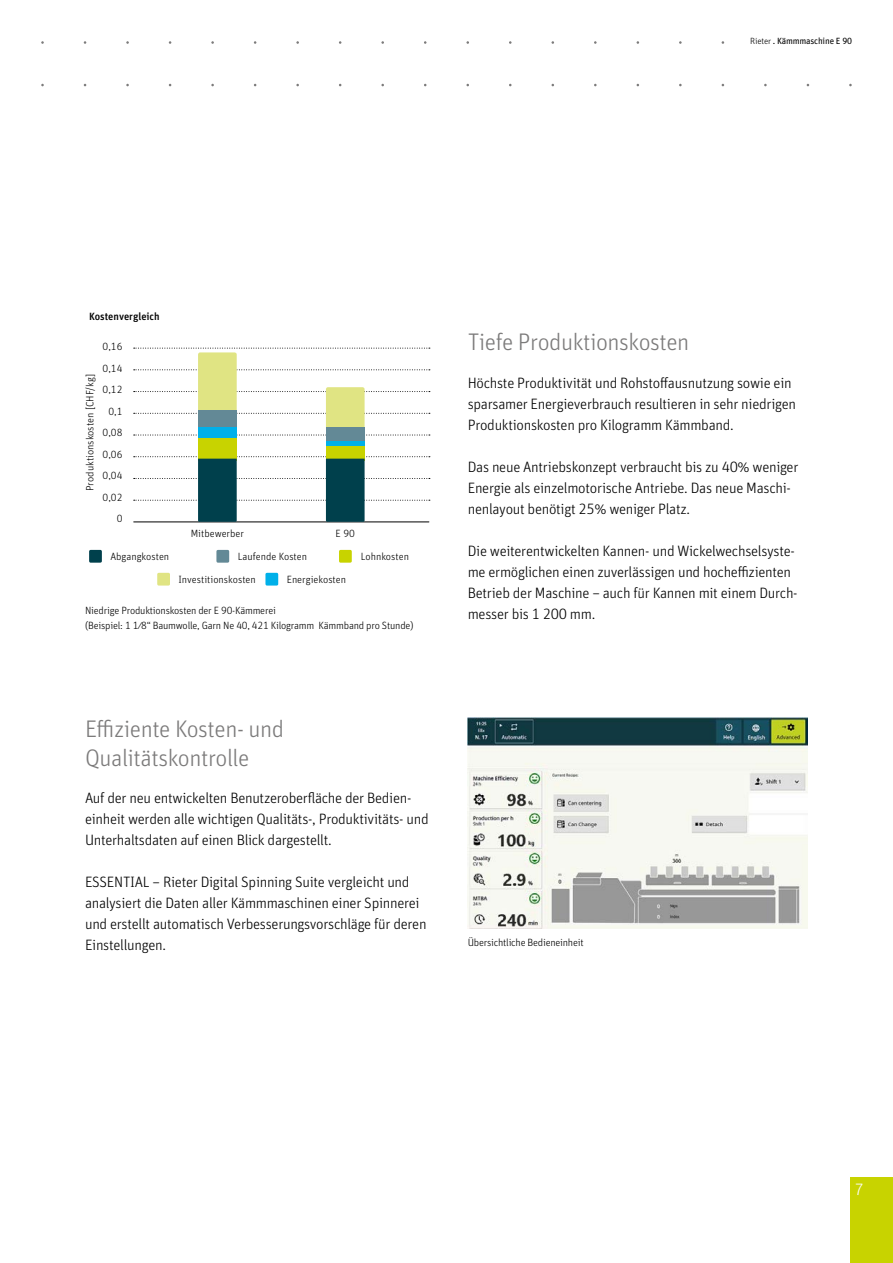
<style>
.page{position:relative;width:893px;height:1263px;background:#fff}
.page>*{position:absolute;margin:0;border:0;box-sizing:border-box;transform-origin:0 0}
.t1{font:300 24px/28.5px "Unit Pro";letter-spacing:-.02em;color:#7c7b7b}
.t2{font:300 16.5px "Unit Pro";color:#fff}
.t3{font:300 15px/21px "Unit Pro";letter-spacing:-.02em;color:#000}
.t4{font:300 10.5px/21.5px "Unit Pro";color:#000;text-align:right}
.t5{font:300 10.5px/15px "Unit Pro";letter-spacing:-.02em;color:#000}
.t6{font:500 10.5px "Unit Pro";color:#000}
.t7{font:9px "Unit Pro";letter-spacing:-.02em;color:#000}
.s1{font-weight:300}
</style>
<div class="page">
<img style="left:468px;top:717px;width:340px;height:212px">
<svg style="left:134px;top:348px;width:296px;height:174px"></svg>
<div style="left:216px;top:550px;width:13px;height:13px;background:#638996;border-radius:2px"></div>
<div style="left:89px;top:550px;width:13px;height:13px;background:#00404c;border-radius:2px"></div>
<div style="left:339px;top:550px;width:13px;height:13px;background:#c8d300;border-radius:2px"></div>
<div style="left:157px;top:573px;width:13px;height:12px;background:#e0e483;border-radius:2px"></div>
<div style="left:265px;top:573px;width:13px;height:12px;background:#00b0e9;border-radius:2px"></div>
<div style="left:850px;top:1178px;width:43px;height:85px;background:#c8d300"></div>
<p class="t7" style="left:750px;top:34px;width:103px"><span class="s1">Rieter</span> . Kämmmaschine E 90</p>
<p class="t6" style="left:89px;top:308px;width:72px">Kostenvergleich</p>
<p class="t4" style="left:103px;top:335px;width:21px">0,16<br>0,14<br>0,12<br>0,1<br>0,08<br>0,06<br>0,04<br>0,02<br>0</p>
<p class="t4" style="left:79px;top:491px;width:119px;rotate:-90deg">Produktionskosten [CHF/kg]</p>
<p class="t4" style="left:191px;top:523px;width:55px">Mitbewerber</p>
<p class="t5" style="left:336px;top:525px;width:21px">E 90</p>
<p class="t4" style="left:110px;top:546px;width:60px">Abgangkosten</p>
<p class="t4" style="left:238px;top:546px;width:71px">Laufende Kosten</p>
<p class="t4" style="left:361px;top:546px;width:50px">Lohnkosten</p>
<p class="t4" style="left:178px;top:568px;width:79px">Investitionskosten</p>
<p class="t4" style="left:287px;top:568px;width:61px">Energiekosten</p>
<p class="t5" style="left:85px;top:603px;width:330px">Niedrige Produktionskosten der E 90-Kämmerei<br>(Beispiel: 1 1⁄8“ Baumwolle, Garn Ne 40, 421 Kilogramm Kämmband pro Stunde)</p>
<h1 class="t1" style="left:85px;top:714px;width:201px">Effiziente Kosten- und<br>Qualitätskontrolle</h1>
<p class="t3" style="left:85px;top:786px;width:345px">Auf der neu entwickelten Benutzeroberfläche der Bedien&shy;einheit werden alle wichtigen Qualitäts-, Produktivitäts- und<br>Unterhaltsdaten auf einen Blick dargestellt.</p>
<p class="t3" style="left:85px;top:870px;width:343px">ESSENTIAL – Rieter Digital Spinning Suite vergleicht und analysiert die Daten aller Kämmmaschinen einer Spinnerei und erstellt automatisch Verbesserungsvorschläge für deren Einstellungen.</p>
<h1 class="t1" style="left:468px;top:326px;width:223px">Tiefe Produktionskosten</h1>
<p class="t3" style="left:468px;top:372px;width:330px">Höchste Produktivität und Rohstoffausnutzung sowie ein sparsamer Energieverbrauch resultieren in sehr niedrigen<br>Produktionskosten pro Kilogramm Kämmband.</p>
<p class="t3" style="left:468px;top:456px;width:332px">Das neue Antriebskonzept verbraucht bis zu 40% weniger<br>Energie als einzelmotorische Antriebe. Das neue Maschi&shy;nenlayout benötigt 25% weniger Platz.</p>
<p class="t3" style="left:468px;top:540px;width:331px">Die weiterentwickelten Kannen- und Wickelwechselsyste&shy;me ermöglichen einen zuverlässigen und hocheffizienten Betrieb der Maschine – auch für Kannen mit einem Durch&shy;messer bis 1 200 mm.</p>
<p class="t5" style="left:468px;top:934px;width:117px">Übersichtliche Bedieneinheit</p>
<p class="t2" style="left:855px;top:1178px;width:11px">7</p>
</div>
